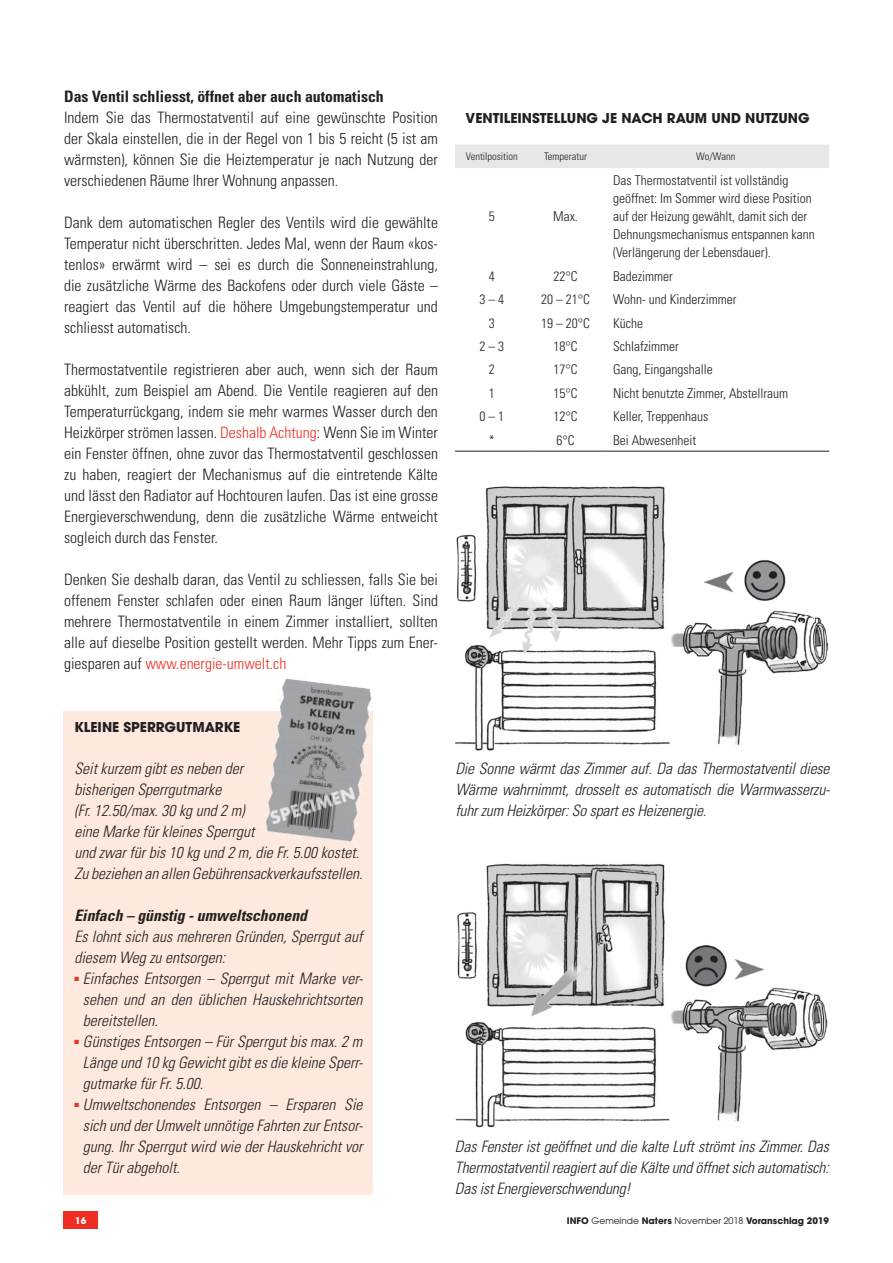
<style>
.page{position:relative;width:893px;height:1263px;background:#fff}
.page>*{position:absolute;margin:0;border:0;box-sizing:border-box;transform-origin:0 0}
.t1{font:300 condensed 15.75px/21px "Univers";color:#231f20;text-align:justify}
.t2{font:italic 300 condensed 15.75px/21px "Univers";color:#231f20;text-align:justify}
.t3{font:700 condensed 15.75px "Univers";color:#231f20}
.t4{font:italic 700 condensed 15.75px "Univers";color:#231f20}
.t5{font:300 condensed 13.5px/18px "Univers";color:#231f20}
.t6{font:700 13.5px "Avant Garde";color:#231f20}
.t7{font:300 condensed 10.5px "Univers";color:#231f20}
.t8{font:700 9px "Avant Garde";color:#231f20}
.t9{font:700 9px "Avant Garde";color:#fff}
.s1{color:#ee2e22}
.s2{font-weight:400}
</style>
<div class="page">
<div style="left:64px;top:1212px;width:34px;height:17px;background:#ee2e22"></div>
<div style="left:64px;top:711px;width:309px;height:483px;background:#fde9dd"></div>
<img style="left:455px;top:486px;width:374px;height:265px">
<img style="left:455px;top:863px;width:373px;height:265px">
<div style="left:455px;top:145px;width:374px;height:23px;background:#e6e7e9"></div>
<hr style="left:455px;top:451px;width:74px;height:1px;background:#231f20">
<hr style="left:529px;top:451px;width:73px;height:1px;background:#231f20">
<hr style="left:602px;top:451px;width:227px;height:1px;background:#231f20">
<img style="left:260px;top:678px;width:113px;height:170px">
<p class="t3" style="left:64px;top:87px;width:321px">Das Ventil schliesst, öffnet aber auch automatisch</p>
<p class="t1" style="left:64px;top:107px;width:375px">Indem Sie das Thermostatventil auf eine gewünschte Position der Skala einstellen, die in der Regel von 1 bis 5 reicht (5 ist am wärmsten), können Sie die Heiztemperatur je nach Nutzung der verschiedenen Räume Ihrer Wohnung anpassen.</p>
<p class="t1" style="left:64px;top:212px;width:375px">Dank dem automatischen Regler des Ventils wird die gewählte Temperatur nicht überschritten. Jedes Mal, wenn der Raum «kos&shy;tenlos» erwärmt wird – sei es durch die Sonneneinstrahlung, die zusätzliche Wärme des Backofens oder durch viele Gäste – reagiert das Ventil auf die höhere Umgebungstemperatur und schliesst automatisch.</p>
<p class="t1" style="left:64px;top:359px;width:375px">Thermostatventile registrieren aber auch, wenn sich der Raum abkühlt, zum Beispiel am Abend. Die Ventile reagieren auf den Temperaturrückgang, indem sie mehr warmes Wasser durch den Heizkörper strömen lassen. <span class="s1">Deshalb Achtung</span>: Wenn Sie im Winter ein Fenster öffnen, ohne zuvor das Thermostatventil geschlossen zu haben, reagiert der Mechanismus auf die eintretende Kälte und lässt den Radiator auf Hochtouren laufen. Das ist eine grosse Energieverschwendung, denn die zusätzliche Wärme entweicht sogleich durch das Fenster.</p>
<p class="t1" style="left:64px;top:569px;width:375px">Denken Sie deshalb daran, das Ventil zu schliessen, falls Sie bei offenem Fenster schlafen oder einen Raum länger lüften. Sind mehrere Thermostatventile in einem Zimmer installiert, sollten alle auf dieselbe Position gestellt werden. Mehr Tipps zum Ener&shy;giesparen auf <span class="s1">www.energie-umwelt.ch</span></p>
<p class="t6" style="left:466px;top:109px;width:345px">VENTILEINSTELLUNG JE NACH RAUM UND NUTZUNG</p>
<p class="t7" style="left:466px;top:150px;width:54px">Ventilposition</p>
<p class="t7" style="left:544px;top:150px;width:44px">Temperatur</p>
<p class="t7" style="left:696px;top:150px;width:41px">Wo/Wann</p>
<p class="t5" style="left:489px;top:207px;width:7px">5</p>
<p class="t5" style="left:553px;top:207px;width:26px">Max.</p>
<p class="t5" style="left:613px;top:171px;width:203px">Das Thermostatventil ist vollständig geöffnet: Im Sommer wird diese Position auf der Heizung gewählt, damit sich der Dehnungsmechanismus entspannen kann (Verlängerung der Lebensdauer).</p>
<p class="t5" style="left:489px;top:267px;width:7px">4</p>
<p class="t5" style="left:553px;top:267px;width:26px">22°C</p>
<p class="t5" style="left:613px;top:267px;width:61px">Badezimmer</p>
<p class="t5" style="left:479px;top:290px;width:26px">3 – 4</p>
<p class="t5" style="left:541px;top:290px;width:50px">20 – 21°C</p>
<p class="t5" style="left:613px;top:290px;width:125px">Wohn- und Kinderzimmer</p>
<p class="t5" style="left:489px;top:314px;width:7px">3</p>
<p class="t5" style="left:541px;top:314px;width:50px">19 – 20°C</p>
<p class="t5" style="left:613px;top:314px;width:31px">Küche</p>
<p class="t5" style="left:479px;top:337px;width:26px">2 – 3</p>
<p class="t5" style="left:553px;top:337px;width:26px">18°C</p>
<p class="t5" style="left:613px;top:337px;width:67px">Schlafzimmer</p>
<p class="t5" style="left:489px;top:361px;width:7px">2</p>
<p class="t5" style="left:553px;top:361px;width:26px">17°C</p>
<p class="t5" style="left:613px;top:361px;width:101px">Gang, Eingangshalle</p>
<p class="t5" style="left:489px;top:384px;width:7px">1</p>
<p class="t5" style="left:553px;top:384px;width:26px">15°C</p>
<p class="t5" style="left:613px;top:384px;width:177px">Nicht benutzte Zimmer, Abstellraum</p>
<p class="t5" style="left:479px;top:408px;width:26px">0 – 1</p>
<p class="t5" style="left:553px;top:408px;width:26px">12°C</p>
<p class="t5" style="left:613px;top:408px;width:97px">Keller, Treppenhaus</p>
<p class="t5" style="left:489px;top:431px;width:7px">*</p>
<p class="t5" style="left:556px;top:431px;width:20px">6°C</p>
<p class="t5" style="left:613px;top:431px;width:85px">Bei Abwesenheit</p>
<p class="t6" style="left:74px;top:718px;width:167px">KLEINE SPERRGUTMARKE</p>
<p class="t2" style="left:74px;top:758px;width:170px">Seit kurzem gibt es neben der</p>
<p class="t2" style="left:74px;top:779px;width:148px">bisherigen Sperrgutmarke</p>
<p class="t2" style="left:74px;top:800px;width:172px">(Fr. 12.50/max. 30 kg und 2 m)</p>
<p class="t2" style="left:74px;top:821px;width:182px">eine Marke für kleines Sperrgut</p>
<p class="t2" style="left:74px;top:842px;width:286px">und zwar für bis 10 kg und 2 m, die Fr. 5.00 kostet.</p>
<p class="t2" style="left:74px;top:863px;width:290px">Zu beziehen an allen Gebührensackverkaufsstellen.</p>
<p class="t4" style="left:74px;top:906px;width:234px">Einfach – günstig - umweltschonend</p>
<p class="t2" style="left:74px;top:926px;width:290px">Es lohnt sich aus mehreren Gründen, Sperrgut auf diesem Weg zu entsorgen:</p>
<p class="t2" style="left:83px;top:968px;width:281px;text-indent:-9px"><sup>■</sup> Einfaches Entsorgen – Sperrgut mit Marke ver&shy;sehen und an den üblichen Hauskehrichtsorten bereitstellen.</p>
<p class="t2" style="left:83px;top:1031px;width:281px;text-indent:-9px"><sup>■</sup> Günstiges Entsorgen – Für Sperrgut bis max. 2 m Länge und 10 kg Gewicht gibt es die kleine Sperr&shy;gutmarke für Fr. 5.00.</p>
<p class="t2" style="left:83px;top:1094px;width:281px;text-indent:-9px"><sup>■</sup> Umweltschonendes Entsorgen – Ersparen Sie sich und der Umwelt unnötige Fahrten zur Entsor&shy;gung. Ihr Sperrgut wird wie der Hauskehricht vor der Tür abgeholt.</p>
<p class="t2" style="left:455px;top:758px;width:376px">Die Sonne wärmt das Zimmer auf. Da das Thermostatventil diese Wärme wahrnimmt, drosselt es automatisch die Warmwasserzu&shy;fuhr zum Heizkörper: So spart es Heizenergie.</p>
<p class="t2" style="left:455px;top:1136px;width:375px">Das Fenster ist geöffnet und die kalte Luft strömt ins Zimmer. Das Thermostatventil reagiert auf die Kälte und öffnet sich automatisch:<br>Das ist Energieverschwendung!</p>
<p class="t9" style="left:75px;top:1215px;width:13px">16</p>
<p class="t8" style="left:567px;top:1215px;width:264px">INFO <span class="s2">Gemeinde</span> Naters <span class="s2">November 2018</span> Voranschlag 2019</p>
</div>
